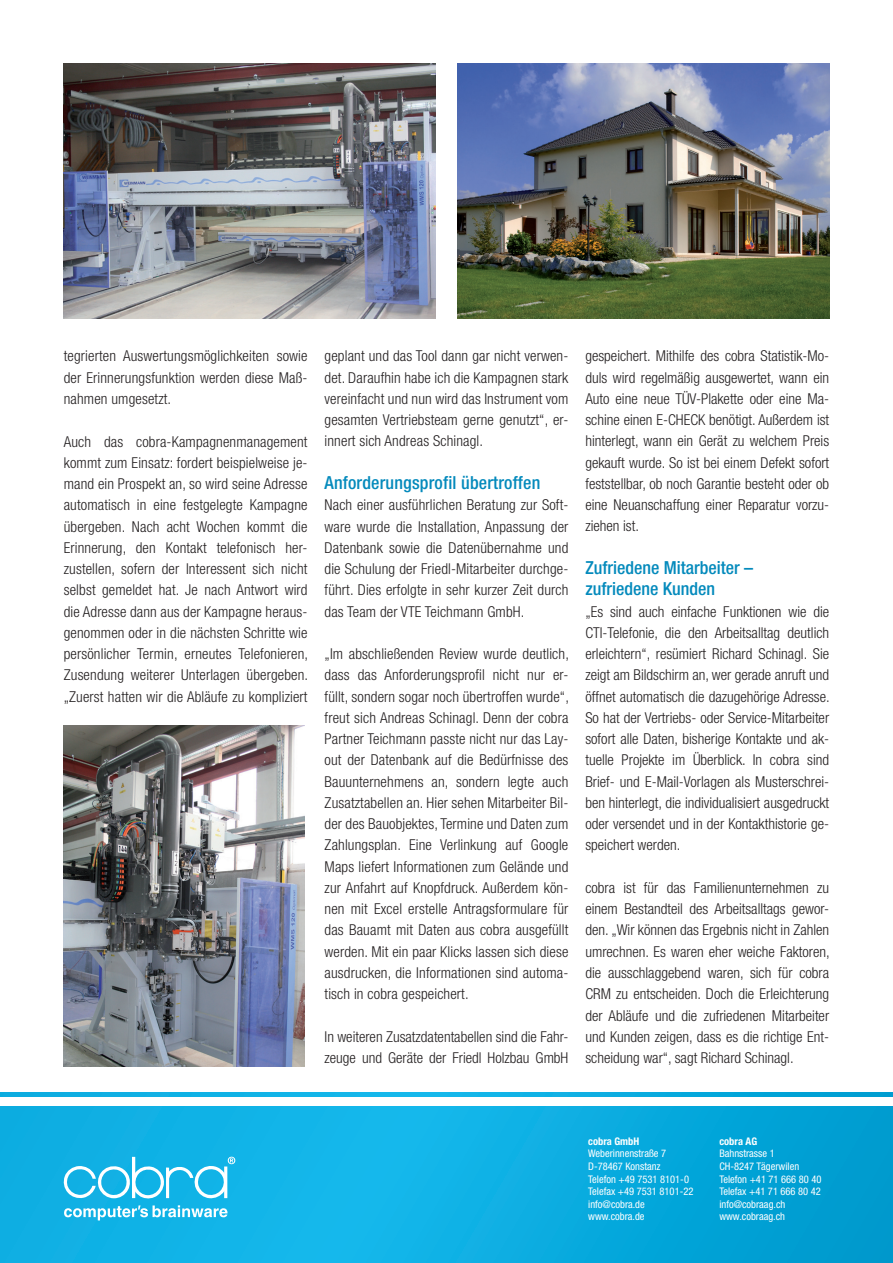
<style>
.page{position:relative;width:893px;height:1263px;background:#fff}
.page>*{position:absolute;margin:0;border:0;box-sizing:border-box;transform-origin:0 0}
.t1{font:500 condensed 18px/21.3px "Helvetica Neue LT Pro";color:#048abc}
.t2{font:300 condensed 15px/21.3px "Helvetica Neue LT";letter-spacing:.01em;color:#231f20;text-align:justify}
.t3{font:condensed 10.5px/12.6px "Helvetica Neue LT";color:#fff}
.t4{font:700 condensed 10.5px "Helvetica Neue LT";color:#fff}
</style>
<div class="page">
<img style="left:64px;top:64px;width:372px;height:255px">
<img style="left:457px;top:64px;width:372px;height:255px">
<div style="left:0;top:1093px;width:893px;height:170px;background:linear-gradient(to right,#16b8ec,#01a1d5)"></div>
<div style="left:0;top:1097px;width:893px;height:9px;background:#fff"></div>
<svg style="left:64px;top:1205px;width:163px;height:15px"></svg>
<svg style="left:63px;top:1157px;width:172px;height:42px"></svg>
<img style="left:64px;top:726px;width:240px;height:340px">
<p class="t2" style="left:64px;top:345px;width:245px">tegrierten Auswertungsmöglichkeiten sowie der Erinnerungsfunktion werden diese Maß&shy;nahmen umgesetzt.</p>
<p class="t2" style="left:64px;top:430px;width:246px">Auch das cobra-Kampagnenmanagement kommt zum Einsatz: fordert beispielweise je&shy;mand ein Prospekt an, so wird seine Adresse automatisch in eine festgelegte Kampagne übergeben. Nach acht Wochen kommt die Erinnerung, den Kontakt telefonisch her&shy;zustellen, sofern der Interessent sich nicht selbst gemeldet hat. Je nach Antwort wird die Adresse dann aus der Kampagne heraus&shy;genommen oder in die nächsten Schritte wie persönlicher Termin, erneutes Telefonieren, Zusendung weiterer Unterlagen übergeben. „Zuerst hatten wir die Abläufe zu kompliziert</p>
<p class="t2" style="left:325px;top:345px;width:245px">geplant und das Tool dann gar nicht verwen&shy;det. Daraufhin habe ich die Kampagnen stark vereinfacht und nun wird das Instrument vom gesamten Vertriebsteam gerne genutzt“, er&shy;innert sich Andreas Schinagl.</p>
<p class="t1" style="left:325px;top:472px;width:217px">Anforderungsprofil übertroffen</p>
<p class="t2" style="left:325px;top:494px;width:245px">Nach einer ausführlichen Beratung zur Soft&shy;ware wurde die Installation, Anpassung der Datenbank sowie die Datenübernahme und die Schulung der Friedl-Mitarbeiter durchge&shy;führt. Dies erfolgte in sehr kurzer Zeit durch das Team der VTE Teichmann GmbH.</p>
<p class="t2" style="left:325px;top:643px;width:246px">„Im abschließenden Review wurde deutlich, dass das Anforderungsprofil nicht nur er&shy;füllt, sondern sogar noch übertroffen wurde“, freut sich Andreas Schinagl. Denn der cobra Partner Teichmann passte nicht nur das Lay&shy;out der Datenbank auf die Bedürfnisse des Bauunternehmens an, sondern legte auch Zusatztabellen an. Hier sehen Mitarbeiter Bil&shy;der des Bauobjektes, Termine und Daten zum Zahlungsplan. Eine Verlinkung auf Google Maps liefert Informationen zum Gelände und zur Anfahrt auf Knopfdruck. Außerdem kön&shy;nen mit Excel erstelle Antragsformulare für das Bauamt mit Daten aus cobra ausgefüllt werden. Mit ein paar Klicks lassen sich diese ausdrucken, die Informationen sind automa&shy;tisch in cobra gespeichert.</p>
<p class="t2" style="left:325px;top:1026px;width:245px">In weiteren Zusatzdatentabellen sind die Fahr&shy;zeuge und Geräte der Friedl Holzbau GmbH</p>
<p class="t2" style="left:585px;top:345px;width:245px">gespeichert. Mithilfe des cobra Statistik-Mo&shy;duls wird regelmäßig ausgewertet, wann ein Auto eine neue TÜV-Plakette oder eine Ma&shy;schine einen E-CHECK benötigt. Außerdem ist hinterlegt, wann ein Gerät zu welchem Preis gekauft wurde. So ist bei einem Defekt sofort feststellbar, ob noch Garantie besteht oder ob eine Neuanschaffung einer Reparatur vorzu&shy;ziehen ist.</p>
<p class="t1" style="left:585px;top:557px;width:169px">Zufriedene Mitarbeiter – zufriedene Kunden</p>
<p class="t2" style="left:585px;top:601px;width:246px">„Es sind auch einfache Funktionen wie die CTI-Telefonie, die den Arbeitsalltag deutlich erleichtern“, resümiert Richard Schinagl. Sie zeigt am Bildschirm an, wer gerade anruft und öffnet automatisch die dazugehörige Adresse.<br>So hat der Vertriebs- oder Service-Mitarbeiter sofort alle Daten, bisherige Kontakte und ak&shy;tuelle Projekte im Überblick. In cobra sind Brief- und E-Mail-Vorlagen als Musterschrei&shy;ben hinterlegt, die individualisiert ausgedruckt oder versendet und in der Kontakthistorie ge&shy;speichert werden.</p>
<p class="t2" style="left:585px;top:877px;width:246px">cobra ist für das Familienunternehmen zu einem Bestandteil des Arbeitsalltags gewor&shy;den. „Wir können das Ergebnis nicht in Zahlen umrechnen. Es waren eher weiche Faktoren, die ausschlaggebend waren, sich für cobra CRM zu entscheiden. Doch die Erleichterung der Abläufe und die zufriedenen Mitarbeiter und Kunden zeigen, dass es die richtige Ent&shy;scheidung war“, sagt Richard Schinagl.</p>
<p class="t4" style="left:588px;top:1135px;width:53px">cobra GmbH</p>
<p class="t3" style="left:588px;top:1147px;width:107px">Weberinnenstraße 7<br>D-78467 Konstanz<br>Telefon +49 7531 8101-0<br>Telefax +49 7531 8101-22 info@cobra.de www.cobra.de</p>
<p class="t4" style="left:719px;top:1135px;width:39px">cobra AG</p>
<p class="t3" style="left:719px;top:1147px;width:104px">Bahnstrasse 1<br>CH-8247 Tägerwi len<br>Telefon +41 71 666 80 40<br>Telefax +41 71 666 80 42 info@cobraag.ch www.cobraag.ch</p>
</div>
